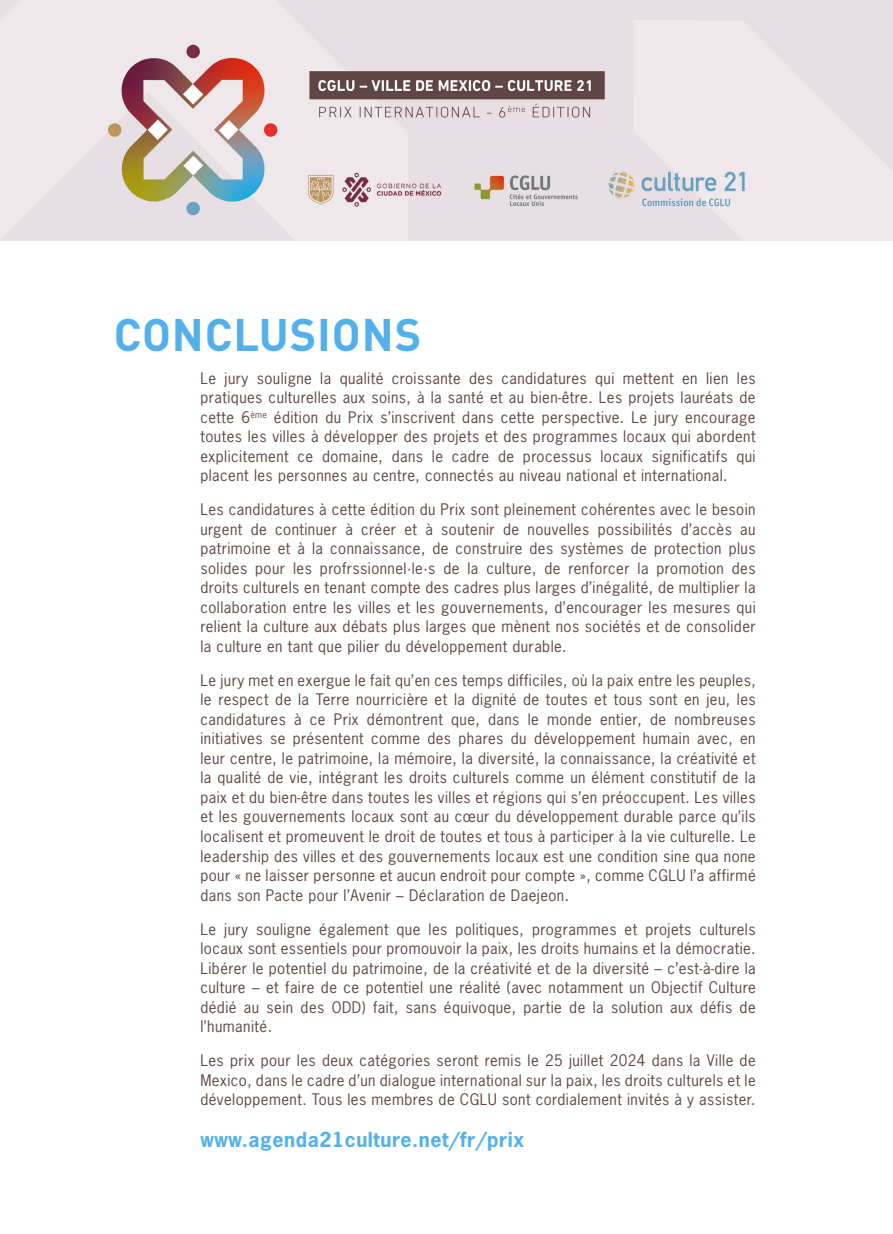
<style>
.page{position:relative;width:893px;height:1234px;background:#fff}
.page>*{position:absolute;margin:0;border:0;box-sizing:border-box;transform-origin:0 0}
.titulo_1{font:700 45px "DIN Pro";letter-spacing:.02em;color:#54b0eb}
.body{font:700 19.5px "News Gothic Std";letter-spacing:.03em;color:#54b0eb}
.body-2{font:15px/19.5px "News Gothic Std";letter-spacing:.03em;color:#614545;text-align:justify}
</style>
<div class="page">
<svg style="left:0;top:0;width:893px;height:240px;background:#e0d6d8"></svg>
<p class="titulo_1" style="left:114px;top:297px;width:309px">CONCLUSIONS</p>
<p class="body-2" style="left:200px;top:368px;width:557px">Le jury souligne la qualité croissante des candidatures qui mettent en lien les pratiques culturelles aux soins, à la santé et au bien-être. Les projets lauréats de cette 6<sup>ème</sup> édition du Prix s’inscrivent dans cette perspective. Le jury encourage toutes les villes à développer des projets et des programmes locaux qui abordent explicitement ce domaine, dans le cadre de processus locaux significatifs qui placent les personnes au centre, connectés au niveau national et international.</p>
<p class="body-2" style="left:200px;top:499px;width:557px">Les candidatures à cette édition du Prix sont pleinement cohérentes avec le besoin urgent de continuer à créer et à soutenir de nouvelles possibilités d’accès au patrimoine et à la connaissance, de construire des systèmes de protection plus solides pour les profrssionnel·le·s de la culture, de renforcer la promotion des droits culturels en tenant compte des cadres plus larges d’inégalité, de multiplier la collaboration entre les villes et les gouvernements, d’encourager les mesures qui relient la culture aux débats plus larges que mènent nos sociétés et de consolider la culture en tant que pilier du développement durable.</p>
<p class="body-2" style="left:200px;top:670px;width:557px">Le jury met en exergue le fait qu’en ces temps difficiles, où la paix entre les peuples, le respect de la Terre nourricière et la dignité de toutes et tous sont en jeu, les candidatures à ce Prix démontrent que, dans le monde entier, de nombreuses initiatives se présentent comme des phares du développement humain avec, en leur centre, le patrimoine, la mémoire, la diversité, la connaissance, la créativité et la qualité de vie, intégrant les droits culturels comme un élément constitutif de la paix et du bien-être dans toutes les villes et régions qui s’en préoccupent. Les villes et les gouvernements locaux sont au cœur du développement durable parce qu’ils localisent et promeuvent le droit de toutes et tous à participer à la vie culturelle. Le leadership des villes et des gouvernements locaux est une condition sine qua none pour « ne laisser personne et aucun endroit pour compte », comme CGLU l’a affirmé dans son Pacte pour l’Avenir – Déclaration de Daejeon.</p>
<p class="body-2" style="left:200px;top:918px;width:557px">Le jury souligne également que les politiques, programmes et projets culturels locaux sont essentiels pour promouvoir la paix, les droits humains et la démocratie.<br>Libérer le potentiel du patrimoine, de la créativité et de la diversité – c’est-à-dire la culture – et faire de ce potentiel une réalité (avec notamment un Objectif Culture dédié au sein des ODD) fait, sans équivoque, partie de la solution aux défis de l’humanité.</p>
<p class="body-2" style="left:200px;top:1050px;width:557px">Les prix pour les deux catégories seront remis le 25 juillet 2024 dans la Ville de Mexico, dans le cadre d’un dialogue international sur la paix, les droits culturels et le développement. Tous les membres de CGLU sont cordialement invités à y assister.</p>
<p class="body" style="left:200px;top:1126px;width:325px">www.agenda21culture.net/fr/prix</p>
</div>
